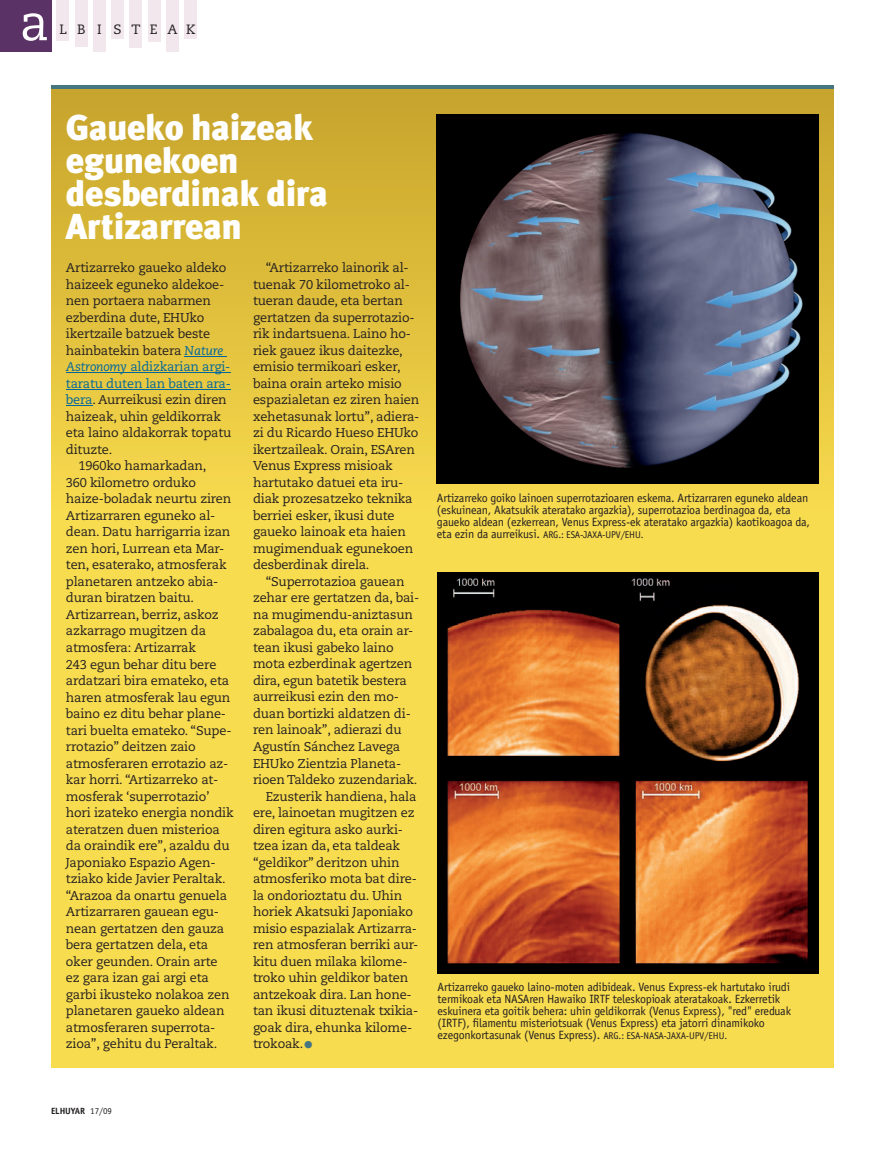
<style>
.page{position:relative;width:893px;height:1149px;background:#fff}
.page>*{position:absolute;margin:0;border:0;box-sizing:border-box;transform-origin:0 0}
.t1{font:51px "Caecilia LT Std";color:#fff}
.t2{font:900 36px/33px "Meta Plus";letter-spacing:-.01em;color:#fff}
.t3{font:13.5px "Caecilia LT Std";color:#231f20}
.t4{font:12.75px/16.5px "Caecilia LT Std";letter-spacing:-.015em;color:#231f20}
.t5{font:12.75px "Caecilia LT Std";letter-spacing:-.015em;color:#01669a}
.t6{font:12px/12px "Officina Sans Std";letter-spacing:-.015em;color:#231f20}
.t7{font:9.75px "Officina Sans Std";letter-spacing:-.015em;color:#231f20}
.t8{font:700 9px "Officina Sans Std";letter-spacing:-.01em;color:#231f20}
.s1{font-style:italic;color:#01669a}
.s2{font-style:italic}
.s3{color:#01669a}
.s4{font-size:21px;color:#457581}
.s5{font-size:12px}
.s6{font-size:9.75px}
.s7{font-weight:400}
</style>
<div class="page">
<div style="left:57px;top:0;width:12px;height:40px;background:#f1e7ec"></div>
<div style="left:75px;top:0;width:13px;height:46px;background:#f1e7ec"></div>
<div style="left:93px;top:0;width:13px;height:51px;background:#f1e7ec"></div>
<div style="left:111px;top:0;width:13px;height:38px;background:#f1e7ec"></div>
<div style="left:130px;top:0;width:12px;height:47px;background:#f1e7ec"></div>
<div style="left:148px;top:0;width:13px;height:42px;background:#f1e7ec"></div>
<div style="left:166px;top:0;width:13px;height:51px;background:#f1e7ec"></div>
<div style="left:184px;top:0;width:13px;height:38px;background:#f1e7ec"></div>
<div style="left:0;top:0;width:51px;height:51px;background:#5b3265"></div>
<div style="left:51px;top:85px;width:782px;height:982px;background:#f8dc4f"></div>
<div style="left:51px;top:85px;width:782px;height:425px;background:linear-gradient(to bottom,#c7a42c,#f4d74d)"></div>
<hr style="left:51px;top:85px;width:782px;height:3px;background:#457581">
<hr style="left:185px;top:355px;width:42px;height:1px;background:#01669a">
<hr style="left:66px;top:372px;width:164px;height:1px;background:#01669a">
<hr style="left:66px;top:388px;width:165px;height:1px;background:#01669a">
<svg style="left:66px;top:405px;width:26px;height:1px"></svg>
<img style="left:437px;top:115px;width:382px;height:368px">
<img style="left:438px;top:572px;width:381px;height:401px">
<h1 class="t1" style="left:20px;top:-7px;width:31px">a</h1>
<p class="t3" style="left:59px;top:21px;width:138px">L B I S T E A K</p>
<h2 class="t2" style="left:66px;top:111px;width:263px">Gaueko haizeak egunekoen desberdinak dira<br>Artizarrean</h2>
<p class="t4" style="left:66px;top:260px;width:162px">Artizarreko gaueko aldeko</p>
<p class="t4" style="left:66px;top:276px;width:160px">haizeek eguneko aldekoe-</p>
<p class="t4" style="left:66px;top:293px;width:147px">nen portaera nabarmen</p>
<p class="t4" style="left:66px;top:309px;width:140px">ezberdina dute, EHUko</p>
<p class="t4" style="left:66px;top:326px;width:146px">ikertzaile batzuek beste</p>
<p class="t4" style="left:66px;top:342px;width:159px">hainbatekin batera <span class="s1">Nature</span></p>
<p class="t5" style="left:66px;top:359px;width:166px"><span class="s2">Astronomy</span> aldizkarian argi-</p>
<p class="t5" style="left:66px;top:376px;width:167px">taratu duten lan baten ara-</p>
<p class="t4" style="left:66px;top:392px;width:162px"><span class="s3">bera</span>. Aurreikusi ezin diren</p>
<p class="t4" style="left:66px;top:408px;width:157px">haizeak, uhin geldikorrak</p>
<p class="t4" style="left:66px;top:425px;width:167px">eta laino aldakorrak topatu</p>
<p class="t4" style="left:66px;top:441px;width:48px">dituzte.</p>
<p class="t4" style="left:79px;top:458px;width:129px">1960ko hamarkadan,</p>
<p class="t4" style="left:66px;top:474px;width:132px">360 kilometro orduko</p>
<p class="t4" style="left:66px;top:491px;width:167px">haize-boladak neurtu ziren</p>
<p class="t4" style="left:66px;top:507px;width:151px">Artizarraren eguneko al-</p>
<p class="t4" style="left:66px;top:524px;width:166px">dean. Datu harrigarria izan</p>
<p class="t4" style="left:66px;top:540px;width:160px">zen hori, Lurrean eta Mar-</p>
<p class="t4" style="left:66px;top:557px;width:162px">ten, esaterako, atmosferak</p>
<p class="t4" style="left:66px;top:573px;width:154px">planetaren antzeko abia-</p>
<p class="t4" style="left:66px;top:590px;width:130px">duran biratzen baitu.</p>
<p class="t4" style="left:66px;top:606px;width:154px">Artizarrean, berriz, askoz</p>
<p class="t4" style="left:66px;top:623px;width:142px">azkarrago mugitzen da</p>
<p class="t4" style="left:66px;top:639px;width:132px">atmosfera: Artizarrak</p>
<p class="t4" style="left:66px;top:656px;width:152px">243 egun behar ditu bere</p>
<p class="t4" style="left:66px;top:672px;width:165px">ardatzari bira emateko, eta</p>
<p class="t4" style="left:66px;top:689px;width:166px">haren atmosferak lau egun</p>
<p class="t4" style="left:66px;top:705px;width:162px">baino ez ditu behar plane-</p>
<p class="t4" style="left:66px;top:722px;width:167px">tari buelta emateko. “Supe-</p>
<p class="t4" style="left:66px;top:738px;width:131px">rrotazio” deitzen zaio</p>
<p class="t4" style="left:66px;top:755px;width:164px">atmosferaren errotazio az-</p>
<p class="t4" style="left:66px;top:771px;width:154px">kar horri. “Artizarreko at-</p>
<p class="t4" style="left:66px;top:788px;width:145px">mosferak ‘superrotazio’</p>
<p class="t4" style="left:66px;top:804px;width:169px">hori izateko energia nondik</p>
<p class="t4" style="left:66px;top:821px;width:155px">ateratzen duen misterioa</p>
<p class="t4" style="left:66px;top:837px;width:165px">da oraindik ere”, azaldu du</p>
<p class="t4" style="left:66px;top:853px;width:151px">Japoniako Espazio Agen-</p>
<p class="t4" style="left:66px;top:870px;width:161px">tziako kide Javier Peraltak.</p>
<p class="t4" style="left:66px;top:886px;width:163px">“Arazoa da onartu genuela</p>
<p class="t4" style="left:66px;top:903px;width:155px">Artizarraren gauean egu-</p>
<p class="t4" style="left:66px;top:919px;width:160px">nean gertatzen den gauza</p>
<p class="t4" style="left:66px;top:936px;width:144px">bera gertatzen dela, eta</p>
<p class="t4" style="left:66px;top:952px;width:153px">oker geunden. Orain arte</p>
<p class="t4" style="left:66px;top:969px;width:144px">ez gara izan gai argi eta</p>
<p class="t4" style="left:66px;top:985px;width:165px">garbi ikusteko nolakoa zen</p>
<p class="t4" style="left:66px;top:1002px;width:160px">planetaren gaueko aldean</p>
<p class="t4" style="left:66px;top:1018px;width:151px">atmosferaren superrota-</p>
<p class="t4" style="left:66px;top:1035px;width:153px">zioa”, gehitu du Peraltak.</p>
<p class="t4" style="left:253px;top:259px;width:168px;text-indent:13px">“Artizarreko lainorik al&shy;tuenak 70 kilometroko al&shy;tueran daude, eta bertan gertatzen da superrotazio&shy;rik indartsuena. Laino ho&shy;riek gauez ikus daitezke, emisio termikoari esker, baina orain arteko misio espazialetan ez ziren haien xehetasunak lortu”, adiera&shy;zi du Ricardo Hueso EHUko ikertzaileak. Orain, ESAren<br>Venus Express misioak hartutako datuei eta iru&shy;diak prozesatzeko teknika berriei esker, ikusi dute gaueko lainoak eta haien mugimenduak egunekoen desberdinak direla.</p>
<p class="t4" style="left:266px;top:573px;width:140px">“Superrotazioa gauean</p>
<p class="t4" style="left:253px;top:589px;width:168px">zehar ere gertatzen da, bai-</p>
<p class="t4" style="left:253px;top:606px;width:161px">na mugimendu-aniztasun</p>
<p class="t4" style="left:253px;top:622px;width:162px">zabalagoa du, eta orain ar-</p>
<p class="t4" style="left:253px;top:639px;width:142px">tean ikusi gabeko laino</p>
<p class="t4" style="left:253px;top:655px;width:161px">mota ezberdinak agertzen</p>
<p class="t4" style="left:253px;top:672px;width:155px">dira, egun batetik bestera</p>
<p class="t4" style="left:253px;top:688px;width:148px">aurreikusi ezin den mo-</p>
<p class="t4" style="left:253px;top:705px;width:159px">duan bortizki aldatzen di-</p>
<p class="t4" style="left:253px;top:721px;width:150px">ren lainoak”, adierazi du</p>
<p class="t4" style="left:253px;top:738px;width:148px">Agustín Sánchez Lavega</p>
<p class="t4" style="left:253px;top:754px;width:150px">EHUko Zientzia Planeta-</p>
<p class="t4" style="left:253px;top:771px;width:166px">rioen Taldeko zuzendariak.</p>
<p class="t4" style="left:266px;top:787px;width:152px">Ezusterik handiena, hala</p>
<p class="t4" style="left:253px;top:804px;width:163px">ere, lainoetan mugitzen ez</p>
<p class="t4" style="left:253px;top:820px;width:152px">diren egitura asko aurki-</p>
<p class="t4" style="left:253px;top:837px;width:149px">tzea izan da, eta taldeak</p>
<p class="t4" style="left:253px;top:853px;width:148px">“geldikor” deritzon uhin</p>
<p class="t4" style="left:253px;top:870px;width:165px">atmosferiko mota bat dire-</p>
<p class="t4" style="left:253px;top:886px;width:151px">la ondorioztatu du. Uhin</p>
<p class="t4" style="left:253px;top:903px;width:162px">horiek Akatsuki Japoniako</p>
<p class="t4" style="left:253px;top:919px;width:166px">misio espazialak Artizarra-</p>
<p class="t4" style="left:253px;top:936px;width:167px">ren atmosferan berriki aur-</p>
<p class="t4" style="left:253px;top:952px;width:156px">kitu duen milaka kilome-</p>
<p class="t4" style="left:253px;top:969px;width:157px">troko uhin geldikor baten</p>
<p class="t4" style="left:253px;top:985px;width:160px">antzekoak dira. Lan hone-</p>
<p class="t4" style="left:253px;top:1002px;width:167px">tan ikusi dituztenak txikia-</p>
<p class="t4" style="left:253px;top:1018px;width:161px">goak dira, ehunka kilome-</p>
<p class="t4" style="left:253px;top:1035px;width:62px">trokoak.<span class="s4">•</span></p>
<p class="t6" style="left:437px;top:492px;width:375px">Artizarreko goiko lainoen superrotazioaren eskema. Artizarraren eguneko aldean (eskuinean, Akatsukik ateratako argazkia), superrotazioa berdinagoa da, eta gaueko aldean (ezkerrean, Venus Express-ek ateratako argazkia) kaotikoagoa da,</p>
<p class="t7" style="left:437px;top:529px;width:208px"><span class="s5">eta ezin da aurreikusi.</span> ARG.: ESA-JAXA-UPV/EHU.</p>
<p class="t6" style="left:438px;top:980px;width:355px">Artizarreko gaueko laino-moten adibideak. Venus Express-ek hartutako irudi termikoak eta NASAren Hawaiko IRTF teleskopioak ateratakoak. Ezkerretik eskuinera eta goitik behera: uhin geldikorrak (Venus Express), "red" ereduak (IRTF), filamentu misteriotsuak (Venus Express) eta jatorri dinamikoko ezegonkortasunak (Venus Express). <span class="s6">ARG.: ESA-NASA-JAXA-UPV/EHU.</span></p>
<p class="t8" style="left:51px;top:1105px;width:62px">ELHUYAR <span class="s7">17/09</span></p>
</div>
